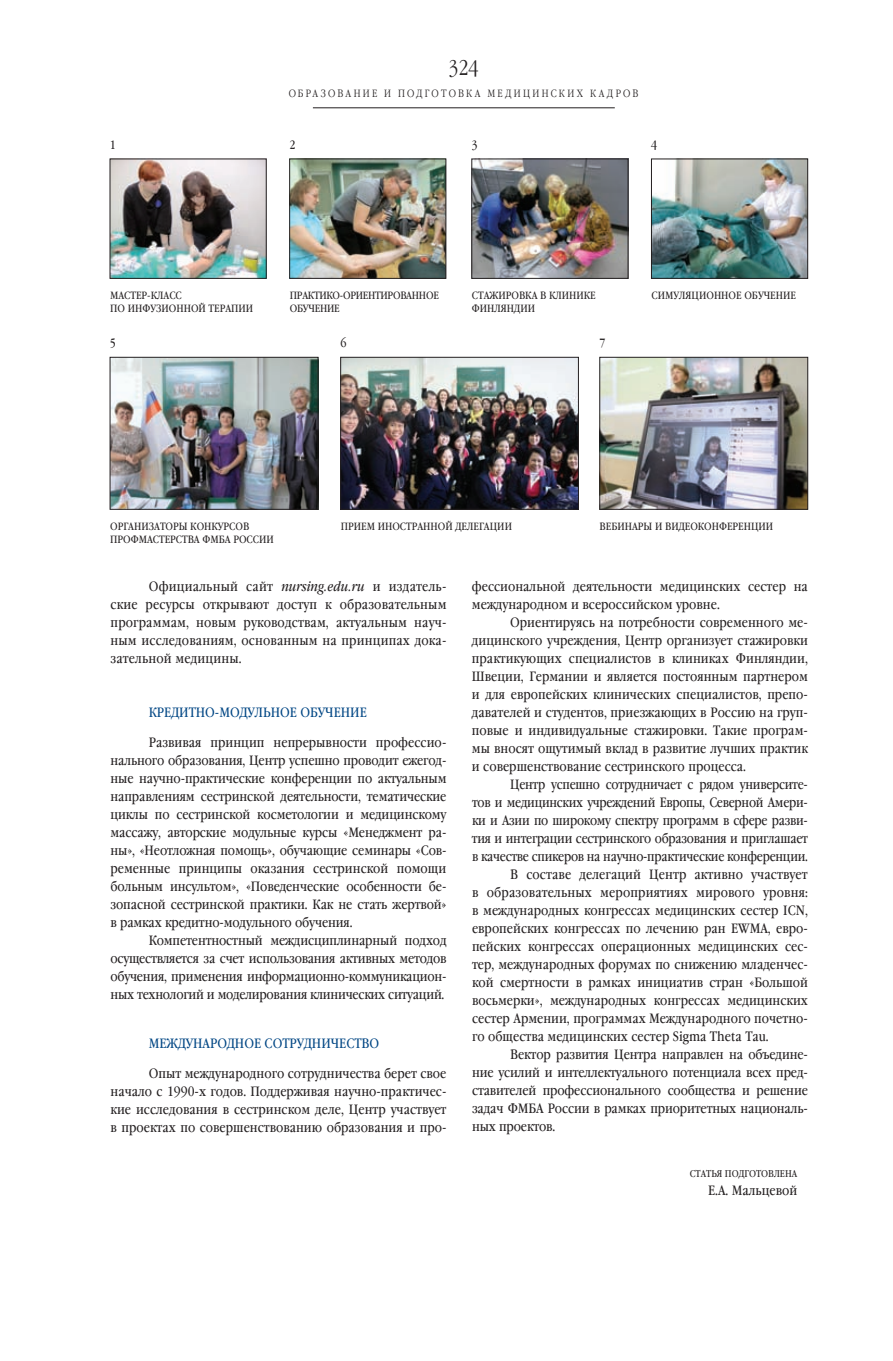
<style>
.page{position:relative;width:893px;height:1361px;background:#fff}
.page>*{position:absolute;margin:0;border:0;box-sizing:border-box;transform-origin:0 0}
.t1{font:300 21px "Garamond Narrow C";color:#231f20}
.t2{font:13.5px/18px "Garamond Book Narrow C";color:#231f20;text-align:justify}
.t3{font:13.5px "Garamond Book Narrow C";letter-spacing:-.02em;color:#231f20}
.t4{font:13.5px "Garamond Book Narrow C";color:#004684}
.t5{font:12px "Garamond Book Narrow C";color:#231f20}
.t6{font:10.5px/13.5px "Garamond Book Narrow C";color:#231f20}
.t7{font:300 10.5px "Garamond Narrow C";letter-spacing:.225em;color:#231f20}
.t8{font:9.75px "Garamond Book Narrow C";color:#231f20}
.s1{font-style:italic}
</style>
<div class="page">
<hr style="left:313px;top:107px;width:302px;height:1px;background:#231f20">
<img style="left:112px;top:161px;width:152px;height:115px">
<img style="left:112px;top:359px;width:204px;height:148px">
<div style="left:110px;top:357px;width:208px;height:152px;border:1px solid #231f20"></div>
<img style="left:342px;top:359px;width:235px;height:148px">
<div style="left:340px;top:357px;width:239px;height:152px;border:1px solid #231f20"></div>
<img style="left:602px;top:359px;width:204px;height:148px">
<div style="left:600px;top:357px;width:208px;height:152px;border:1px solid #231f20"></div>
<img style="left:474px;top:161px;width:152px;height:115px">
<div style="left:472px;top:159px;width:156px;height:119px;border:1px solid #231f20"></div>
<img style="left:291px;top:161px;width:153px;height:115px">
<div style="left:289px;top:159px;width:157px;height:119px;border:1px solid #231f20"></div>
<img style="left:653px;top:161px;width:153px;height:115px">
<div style="left:651px;top:159px;width:157px;height:119px;border:1px solid #231f20"></div>
<p class="t5" style="left:110px;top:138px;width:8px">1</p>
<h1 class="t1" style="left:448px;top:56px;width:32px">324</h1>
<p class="t7" style="left:289px;top:88px;width:351px">ОБРАЗОВАНИЕ И ПОДГОТОВКА МЕДИЦИНСКИХ КАДРОВ</p>
<p class="t5" style="left:289px;top:138px;width:8px">2</p>
<p class="t5" style="left:472px;top:138px;width:8px">3</p>
<p class="t5" style="left:651px;top:138px;width:8px">4</p>
<p class="t6" style="left:110px;top:289px;width:16px">Мастер-класс поинфузионной</p>
<p class="t6" style="left:209px;top:302px;width:8px">терапии</p>
<p class="t6" style="left:290px;top:289px;width:8px">практико-ориентированное обучение</p>
<p class="t6" style="left:472px;top:289px;width:8px">стажировка</p>
<p class="t6" style="left:540px;top:289px;width:17px">в клинике</p>
<p class="t6" style="left:472px;top:302px;width:16px">Финляндии</p>
<p class="t5" style="left:110px;top:336px;width:8px">5</p>
<p class="t5" style="left:340px;top:336px;width:8px">6</p>
<p class="t5" style="left:600px;top:336px;width:8px">7</p>
<p class="t6" style="left:652px;top:289px;width:8px">симуляционное</p>
<p class="t6" style="left:744px;top:289px;width:8px">обучение</p>
<p class="t6" style="left:110px;top:520px;width:8px">организаторы</p>
<p class="t6" style="left:190px;top:520px;width:8px">конкурсов</p>
<p class="t6" style="left:110px;top:533px;width:8px">профмастерства</p>
<p class="t6" style="left:202px;top:533px;width:45px">ФМБА России</p>
<p class="t6" style="left:341px;top:520px;width:15px">Прием</p>
<p class="t6" style="left:378px;top:520px;width:8px">иностранной</p>
<p class="t6" style="left:455px;top:520px;width:8px">делегации</p>
<p class="t6" style="left:600px;top:520px;width:8px">вебинары</p>
<p class="t6" style="left:655px;top:520px;width:2px">ивидеоконференции</p>
<p class="t2" style="left:111px;top:577px;width:337px;text-indent:38px">Официальный сайт <span class="s1">nursing.edu.ru</span> и издатель&shy;ские ресурсы открывают доступ к образовательным программам, новым руководствам, актуальным науч&shy;ным исследованиям, основанным на принципах дока&shy;зательной медицины.</p>
<p class="t4" style="left:149px;top:704px;width:18px">Кредитно-модульное</p>
<p class="t4" style="left:300px;top:704px;width:10px">обучение</p>
<p class="t2" style="left:111px;top:733px;width:337px;text-indent:38px">Развивая принцип непрерывности профессио&shy;нального образования, Центр успешно проводит ежегод&shy;ные научно-практические конференции по актуальным направлениям сестринской деятельности, тематические циклы по сестринской косметологии и медицинскому массажу, авторские модульные курсы «Менеджмент ра&shy;ны», «Неотложная помощь», обучающие семинары «Сов&shy;ременные принципы оказания сестринской помощи больным инсультом», «Поведенческие особенности бе&shy;зопасной сестринской практики. Как не стать жертвой» в рамках кредитно-модульного обучения.</p>
<p class="t2" style="left:111px;top:931px;width:338px;text-indent:38px">Компетентностный междисциплинарный подход осуществляется за счет использования активных методов обучения, применения информационно-коммуникацион&shy;ных технологий и моделирования клинических ситуаций.</p>
<p class="t4" style="left:149px;top:1036px;width:21px">Международное</p>
<p class="t4" style="left:265px;top:1036px;width:10px">сотрудничество</p>
<p class="t2" style="left:111px;top:1065px;width:337px;text-indent:38px">Опыт международного сотрудничества берет свое начало с 1990-х годов. Поддерживая научно-практичес&shy;кие исследования в сестринском деле, Центр участвует в проектах по совершенствованию образования и про-</p>
<p class="t2" style="left:472px;top:577px;width:337px">фессиональной деятельности медицинских сестер на международном и всероссийском уровне.</p>
<p class="t2" style="left:472px;top:613px;width:337px;text-indent:38px">Ориентируясь на потребности современного ме&shy;дицинского учреждения, Центр организует стажировки практикующих специалистов в клиниках Финляндии, Швеции, Германии и является постоянным партнером и для европейских клинических специалистов, препо&shy;давателей и студентов, приезжающих в Россию на груп&shy;повые и индивидуальные стажировки. Такие програм&shy;мы вносят ощутимый вклад в развитие лучших практик и совершенствование сестринского процесса.</p>
<p class="t3" style="left:510px;top:776px;width:299px">Центр успешно сотрудничает с рядом университе-</p>
<p class="t3" style="left:472px;top:794px;width:337px">тов и медицинских учреждений Европы, Северной Амери-</p>
<p class="t3" style="left:472px;top:812px;width:337px">ки и Азии по широкому спектру программ в сфере разви-</p>
<p class="t3" style="left:472px;top:830px;width:337px">тия и интеграции сестринского образования и приглашает</p>
<p class="t3" style="left:472px;top:848px;width:337px">в качестве спикеров на научно-практические конференции.</p>
<p class="t2" style="left:510px;top:865px;width:299px">В составе делегаций Центр активно участвует</p>
<p class="t2" style="left:472px;top:883px;width:337px">в образовательных мероприятиях мирового уровня:</p>
<p class="t2" style="left:472px;top:901px;width:337px">в международных конгрессах медицинских сестер ICN,</p>
<p class="t2" style="left:472px;top:919px;width:337px">европейских конгрессах по лечению ран EWMA, евро-</p>
<p class="t2" style="left:472px;top:937px;width:337px">пейских конгрессах операционных медицинских сес-</p>
<p class="t2" style="left:472px;top:955px;width:337px">тер, международных форумах по снижению младенчес-</p>
<p class="t2" style="left:472px;top:973px;width:337px">кой смертности в рамках инициатив стран «Большой</p>
<p class="t2" style="left:472px;top:991px;width:337px">восьмерки», международных конгрессах медицинских</p>
<p class="t2" style="left:472px;top:1009px;width:337px">сестер Армении, программах Международного почетно-</p>
<p class="t2" style="left:472px;top:1027px;width:298px">го общества медицинских сестер Sigma Theta Таu.</p>
<p class="t2" style="left:510px;top:1045px;width:299px">Вектор развития Центра направлен на объедине-</p>
<p class="t2" style="left:472px;top:1063px;width:337px">ние усилий и интеллектуального потенциала всех пред-</p>
<p class="t2" style="left:472px;top:1081px;width:337px">ставителей профессионального сообщества и решение</p>
<p class="t2" style="left:472px;top:1099px;width:337px">задач ФМБА России в рамках приоритетных националь-</p>
<p class="t2" style="left:472px;top:1117px;width:85px">ных проектов.</p>
<p class="t8" style="left:690px;top:1168px;width:13px">Статья</p>
<p class="t8" style="left:725px;top:1168px;width:8px">подготовлена</p>
<p class="t2" style="left:708px;top:1181px;width:91px">Е.А. Мальцевой</p>
</div>
